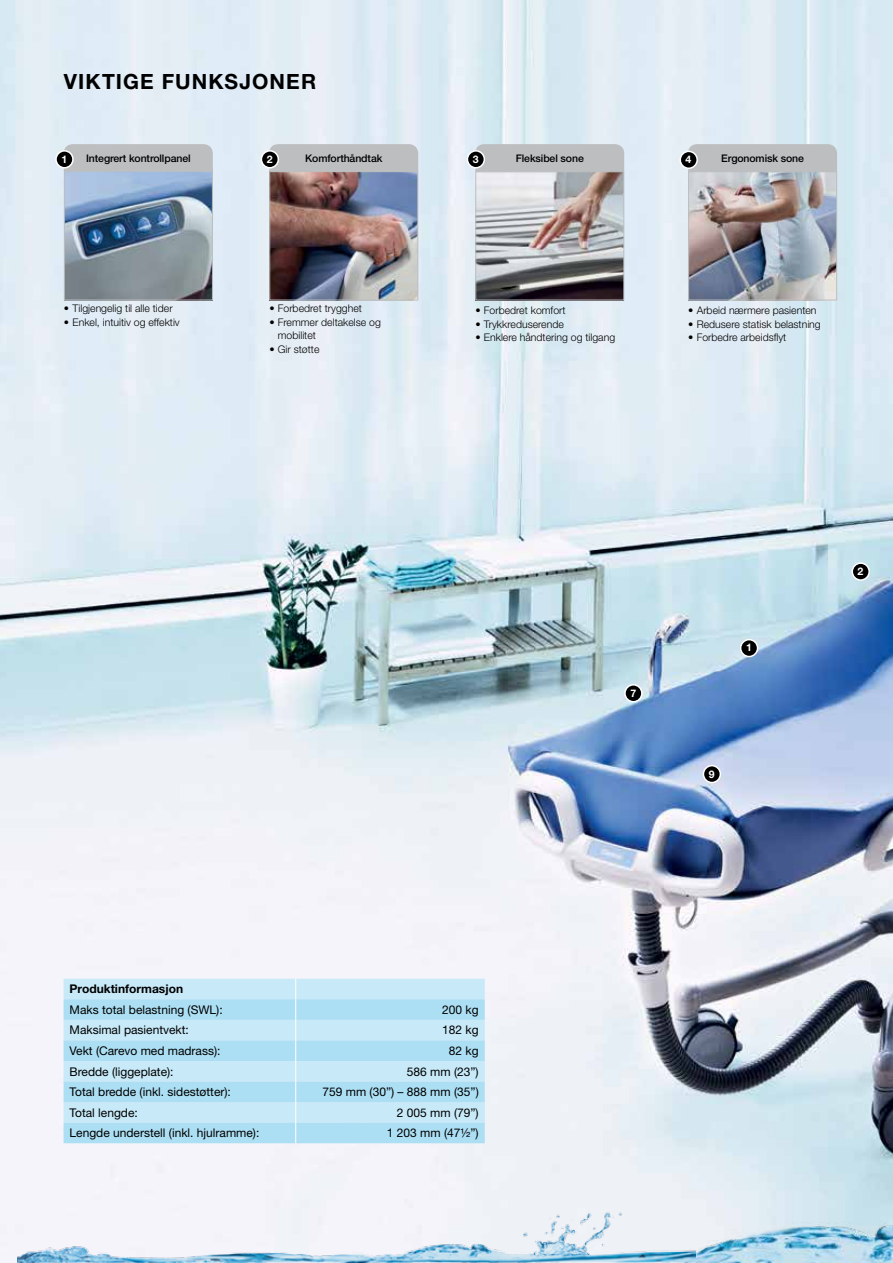
<style>
.page{position:relative;width:893px;height:1263px;background:#fff}
.page>*{position:absolute;margin:0;border:0;box-sizing:border-box;transform-origin:0 0}
.t1{font:700 21px "Helvetica Neue LT Pro";letter-spacing:.055em;color:#000}
.t2{font:12px "Helvetica Neue LT Pro";color:#000}
.t3{font:700 12px "Helvetica Neue LT Pro";color:#000}
.t4{font:300 10.5px/13.5px "Helvetica Neue LT Pro";color:#000}
.t5{font:500 10.5px "Helvetica Neue LT Pro";letter-spacing:-.01em;color:#000}
.t6{font:700 10.5px "Helvetica Neue LT Pro";color:#fff}
</style>
<div class="page">
<img style="left:0;top:0;width:893px;height:1263px">
<img style="left:66px;top:172px;width:145px;height:126px">
<div style="left:64px;top:169px;width:149px;height:131px;border:1px solid #bcbec0"></div>
<img style="left:271px;top:173px;width:145px;height:125px">
<div style="left:269px;top:171px;width:149px;height:129px;border:1px solid #bcbec0"></div>
<img style="left:477px;top:173px;width:145px;height:125px">
<div style="left:475px;top:171px;width:149px;height:129px;border:1px solid #bcbec0"></div>
<img style="left:690px;top:173px;width:145px;height:125px">
<div style="left:688px;top:171px;width:149px;height:129px;border:1px solid #bcbec0"></div>
<div style="left:64px;top:979px;width:421px;height:20px;background:#c7e9f8"></div>
<svg style="left:64px;top:999px;width:421px;height:144px;fill:#acdff4"></svg>
<svg style="left:295px;top:979px;width:1px;height:164px"></svg>
<div style="left:269px;top:144px;width:149px;height:28px;background:#bcbec0"></div>
<div style="left:261px;top:151px;width:17px;height:17px;background:#000;border-radius:50%"></div>
<div style="left:261px;top:150px;width:18px;height:18px;border:2px solid #fff;border-radius:50%"></div>
<div style="left:64px;top:144px;width:149px;height:28px;background:#bcbec0"></div>
<div style="left:56px;top:151px;width:17px;height:17px;background:#000;border-radius:50%"></div>
<div style="left:55px;top:150px;width:19px;height:18px;border:2px solid #fff;border-radius:50%"></div>
<div style="left:475px;top:144px;width:149px;height:28px;background:#bcbec0"></div>
<div style="left:467px;top:151px;width:17px;height:17px;background:#000;border-radius:50%"></div>
<div style="left:467px;top:150px;width:18px;height:18px;border:2px solid #fff;border-radius:50%"></div>
<div style="left:688px;top:144px;width:149px;height:28px;background:#bcbec0"></div>
<div style="left:680px;top:151px;width:17px;height:17px;background:#000;border-radius:50%"></div>
<div style="left:679px;top:151px;width:19px;height:18px;border:2px solid #fff;border-radius:50%"></div>
<img style="left:645px;top:1126px;width:248px;height:137px">
<img style="left:17px;top:1208px;width:679px;height:55px">
<div style="left:852px;top:563px;width:17px;height:17px;background:#000;border-radius:50%"></div>
<div style="left:851px;top:562px;width:19px;height:19px;border:2px solid #fff;border-radius:50%"></div>
<div style="left:741px;top:640px;width:16px;height:16px;background:#000;border-radius:50%"></div>
<div style="left:740px;top:639px;width:18px;height:18px;border:2px solid #fff;border-radius:50%"></div>
<div style="left:625px;top:685px;width:17px;height:17px;background:#000;border-radius:50%"></div>
<div style="left:624px;top:684px;width:19px;height:18px;border:2px solid #fff;border-radius:50%"></div>
<div style="left:703px;top:766px;width:17px;height:16px;background:#000;border-radius:50%"></div>
<div style="left:703px;top:765px;width:18px;height:18px;border:2px solid #fff;border-radius:50%"></div>
<h1 class="t1" style="left:64px;top:69px;width:254px">VIKTIGE FUNKSJONER</h1>
<p class="t6" style="left:61px;top:152px;width:7px">1</p>
<p class="t5" style="left:305px;top:152px;width:79px">Komforthåndtak</p>
<p class="t5" style="left:86px;top:152px;width:106px">Integrert kontrollpanel</p>
<p class="t6" style="left:473px;top:152px;width:7px">3</p>
<p class="t6" style="left:267px;top:152px;width:7px">2</p>
<p class="t5" style="left:516px;top:152px;width:70px">Fleksibel sone</p>
<p class="t6" style="left:686px;top:153px;width:7px">4</p>
<p class="t5" style="left:721px;top:152px;width:84px">Ergonomisk sone</p>
<p class="t4" style="left:64px;top:302px;width:110px">• Tilgjengelig til alle tider</p>
<p class="t4" style="left:64px;top:315px;width:117px">• Enkel, intuitiv og effektiv</p>
<p class="t4" style="left:269px;top:302px;width:94px">• Forbedret trygghet</p>
<p class="t4" style="left:278px;top:315px;width:105px;text-indent:-9px">• Fremmer deltakelse og mobilitet</p>
<p class="t4" style="left:269px;top:342px;width:52px">• Gir støtte</p>
<p class="t4" style="left:475px;top:303px;width:92px">• Forbedret komfort</p>
<p class="t4" style="left:475px;top:317px;width:90px">• Trykkreduserende</p>
<p class="t4" style="left:475px;top:330px;width:141px">• Enklere håndtering og tilgang</p>
<p class="t4" style="left:688px;top:303px;width:130px">• Arbeid nærmere pasienten</p>
<p class="t4" style="left:688px;top:317px;width:134px">• Redusere statisk belastning</p>
<p class="t4" style="left:688px;top:330px;width:100px">• Forbedre arbeidsflyt</p>
<p class="t3" style="left:70px;top:981px;width:115px">Produktinformasjon</p>
<p class="t2" style="left:70px;top:1002px;width:155px">Maks total belastning (SWL):</p>
<p class="t2" style="left:442px;top:1002px;width:38px">200 kg</p>
<p class="t2" style="left:70px;top:1023px;width:121px">Maksimal pasientvekt:</p>
<p class="t2" style="left:442px;top:1023px;width:38px">182 kg</p>
<p class="t2" style="left:70px;top:1043px;width:152px">Vekt (Carevo med madrass):</p>
<p class="t2" style="left:449px;top:1043px;width:31px">82 kg</p>
<p class="t2" style="left:70px;top:1064px;width:106px">Bredde (liggeplate):</p>
<p class="t2" style="left:407px;top:1064px;width:73px">586 mm (23”)</p>
<p class="t2" style="left:70px;top:1085px;width:163px">Total bredde (inkl. sidestøtter):</p>
<p class="t2" style="left:322px;top:1085px;width:158px">759 mm (30”) – 888 mm (35”)</p>
<p class="t2" style="left:70px;top:1105px;width:70px">Total lengde:</p>
<p class="t2" style="left:397px;top:1105px;width:83px">2 005 mm (79”)</p>
<p class="t2" style="left:70px;top:1126px;width:191px">Lengde understell (inkl. hjulramme):</p>
<p class="t2" style="left:387px;top:1126px;width:93px">1 203 mm (47½”)</p>
<p class="t6" style="left:630px;top:686px;width:7px">7</p>
<p class="t6" style="left:746px;top:641px;width:7px">1</p>
<p class="t6" style="left:709px;top:767px;width:7px">9</p>
<p class="t6" style="left:858px;top:565px;width:7px">2</p>
</div>
